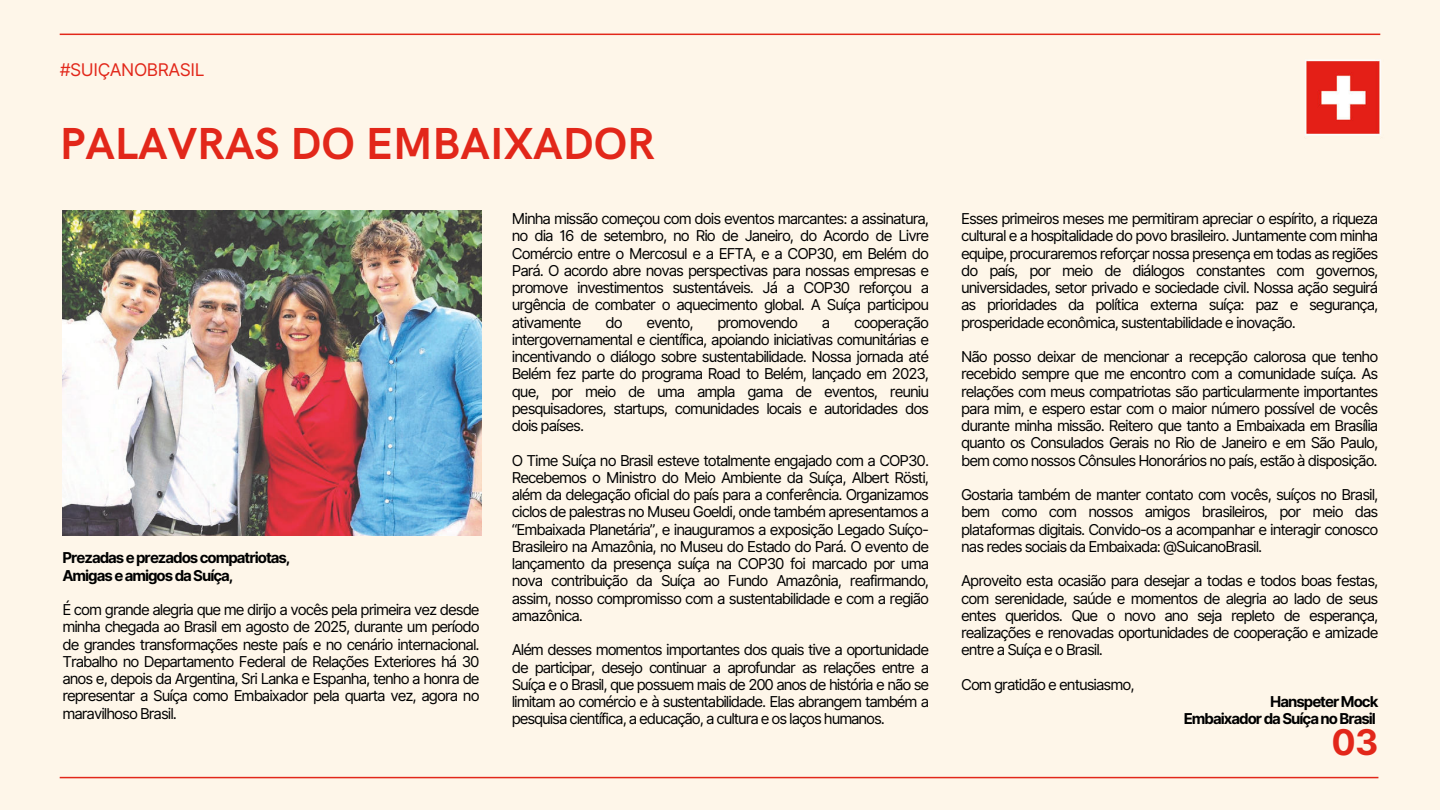
<style>
.page{position:relative;width:1440px;height:810px;background:#fef6e9}
.page>*{position:absolute;margin:0;border:0;box-sizing:border-box;transform-origin:0 0}
.t1{font:700 45px "HK Grotesk";color:#e2271a}
.t2{font:700 35.5px "Inter";color:#e2271a}
.t3{font:17.5px "Inter";letter-spacing:-.025em;color:#e2271a}
.t4{font:15px/17.2px "Inter";letter-spacing:-.07em;color:#000;text-align:justify}
.t5{font:700 15px/17.2px "Inter";letter-spacing:-.07em;color:#000}
</style>
<div class="page">
<hr style="left:60px;top:777px;width:1318px;height:1px;background:#e2271a">
<hr style="left:60px;top:34px;width:1320px;height:1px;background:#e2271a">
<img style="left:1305px;top:59px;width:76px;height:76px">
<img style="left:62px;top:210px;width:420px;height:325px">
<p class="t3" style="left:60px;top:57px;width:146px">#SUIÇANOBRASIL</p>
<h1 class="t1" style="left:60px;top:109px;width:597px">PALAVRAS DO EMBAIXADOR</h1>
<p class="t5" style="left:62px;top:550px;width:230px">Prezadas e prezados compatriotas,<br>Amigas e amigos da Suíça,</p>
<p class="t4" style="left:62px;top:601px;width:419px">É com grande alegria que me dirijo a vocês pela primeira vez desde minha chegada ao Brasil em agosto de 2025, durante um período de grandes transformações neste país e no cenário internacional.<br>Trabalho no Departamento Federal de Relações Exteriores há 30 anos e, depois da Argentina, Sri Lanka e Espanha, tenho a honra de representar a Suíça como Embaixador pela quarta vez, agora no maravilhoso Brasil.</p>
<p class="t4" style="left:512px;top:210px;width:419px">Minha missão começou com dois eventos marcantes: a assinatura, no dia 16 de setembro, no Rio de Janeiro, do Acordo de Livre Comércio entre o Mercosul e a EFTA, e a COP30, em Belém do Pará. O acordo abre novas perspectivas para nossas empresas e promove investimentos sustentáveis. Já a COP30 reforçou a urgência de combater o aquecimento global. A Suíça participou ativamente</p>
<p class="t4" style="left:512px;top:314px;width:419px;text-indent:342px">cooperação intergovernamental e científica, apoiando iniciativas comunitárias e incentivando o diálogo sobre sustentabilidade. Nossa jornada até Belém fez parte do programa Road to Belém, lançado em 2023, que, por meio de uma ampla gama de eventos, reuniu pesquisadores, startups, comunidades locais e autoridades dos dois países.</p>
<p class="t4" style="left:512px;top:452px;width:419px">O Time Suíça no Brasil esteve totalmente engajado com a COP30.<br>Recebemos o Ministro do Meio Ambiente da Suíça, Albert Rösti, além da delegação oficial do país para a conferência. Organizamos ciclos de palestras no Museu Goeldi, onde também apresentamos a “Embaixada Planetária”, e inauguramos a exposição Legado Suíço-Brasileiro na Amazônia, no Museu do Estado do Pará. O evento de lançamento da presença suíça na COP30 foi marcado por uma nova contribuição da Suíça ao Fundo Amazônia, reafirmando, assim, nosso compromisso com a sustentabilidade e com a região amazônica.</p>
<p class="t4" style="left:512px;top:641px;width:419px">Além desses momentos importantes dos quais tive a oportunidade de participar, desejo continuar a aprofundar as relações entre a Suíça e o Brasil, que possuem mais de 200 anos de história e não se limitam ao comércio e à sustentabilidade. Elas abrangem também a pesquisa científica, a educação, a cultura e os laços humanos.</p>
<p class="t4" style="left:605px;top:314px;width:19px">do</p>
<p class="t4" style="left:647px;top:314px;width:49px">evento,</p>
<p class="t4" style="left:717px;top:314px;width:82px">promovendo</p>
<p class="t4" style="left:822px;top:314px;width:10px">a</p>
<p class="t4" style="left:961px;top:210px;width:419px">Esses primeiros meses me permitiram apreciar o espírito, a riqueza cultural e a hospitalidade do povo brasileiro. Juntamente com minha equipe, procuraremos reforçar nossa presença em todas as regiões do país, por meio de diálogos constantes com governos, universidades, setor privado e sociedade civil. Nossa ação seguirá as prioridades da política externa suíça: paz e segurança, prosperidade econômica, sustentabilidade e inovação.</p>
<p class="t4" style="left:961px;top:348px;width:419px">Não posso deixar de mencionar a recepção calorosa que tenho recebido sempre que me encontro com a comunidade suíça. As relações com meus compatriotas são particularmente importantes para mim, e espero estar com o maior número possível de vocês durante minha missão. Reitero que tanto a Embaixada em Brasília quanto os Consulados Gerais no Rio de Janeiro e em São Paulo, bem como nossos Cônsules Honorários no país, estão à disposição.</p>
<p class="t4" style="left:961px;top:486px;width:419px">Gostaria também de manter contato com vocês, suíços no Brasil, bem como com nossos amigos brasileiros, por meio das plataformas digitais. Convido-os a acompanhar e interagir conosco nas redes sociais da Embaixada: @SuicanoBrasil.</p>
<p class="t4" style="left:961px;top:572px;width:419px">Aproveito esta ocasião para desejar a todas e todos boas festas, com serenidade, saúde e momentos de alegria ao lado de seus entes queridos. Que o novo ano seja repleto de esperança, realizações e renovadas oportunidades de cooperação e amizade entre a Suíça e o Brasil.</p>
<p class="t4" style="left:961px;top:676px;width:175px">Com gratidão e entusiasmo,</p>
<p class="t5" style="left:1184px;top:693px;width:196px;text-align:right">Hanspeter Mock<br>Embaixador da Suíça no Brasil</p>
<h2 class="t2" style="left:1332px;top:716px;width:48px">03</h2>
</div>
